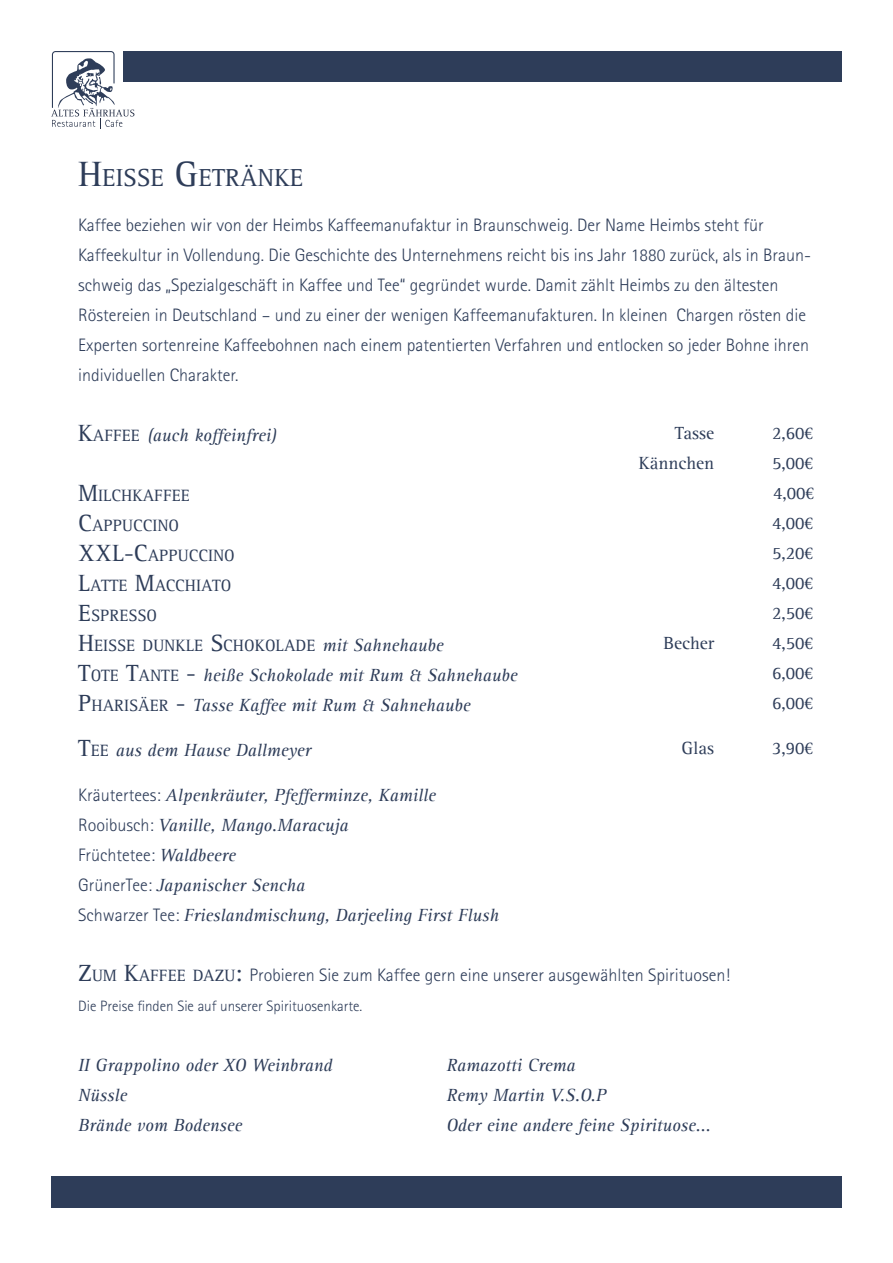
<style>
.page{position:relative;width:893px;height:1263px;background:#fff}
.page>*{position:absolute;margin:0;border:0;box-sizing:border-box;transform-origin:0 0}
.t1{font:25.2px "Rotis Serif";color:#2e3d59}
.t2{font:24px "Rotis Serif";color:#2e3d59}
.t3{font:300 18px/30px "Rotis Sans Serif Std";color:#2e3d59}
.t4{font:italic 18px/30px "Rotis Serif";color:#2e3d59}
.t5{font:18px "Rotis Serif";color:#2e3d59}
.t6{font:16.8px "Rotis Serif";color:#2e3d59}
.t7{font:300 15px "Rotis Sans Serif Std";color:#2e3d59}
.s1{font-size:36px}
.s2{font-style:normal;font-size:24px}
.s3{font-style:normal;font-size:16.8px}
.s4{font-family:"Minion Pro"}
.s5{font-size:24px}
.s6{font-style:italic;font-size:18px}
.s7{font-family:"Rotis Sans Serif Std";font-weight:300;font-style:normal}
.s8{font-family:"Rotis Serif";font-weight:400;font-style:italic}
.s9{font-family:"Rotis Serif";font-weight:400;font-size:24px}
.s10{font-family:"Rotis Serif";font-weight:400;font-size:16.8px}
</style>
<div class="page">
<div style="left:51px;top:1176px;width:791px;height:31px;background:#2e3d59"></div>
<div style="left:124px;top:51px;width:718px;height:30px;background:#2e3d59"></div>
<svg style="left:51px;top:51px;width:83px;height:78px"></svg>
<h1 class="t1" style="left:78px;top:163px;width:227px"><span class="s1">H</span>EISSE <span class="s1">G</span>ETRÄNKE</h1>
<p class="t3" style="left:78px;top:210px;width:734px">Kaffee beziehen wir von der Heimbs Kaffeemanufaktur in Braunschweig. Der Name Heimbs steht für Kaffeekultur in Vollendung. Die Geschichte des Unternehmens reicht bis ins Jahr 1880 zurück, als in Braun&shy;schweig das „Spezialgeschäft in Kaffee und Tee“ gegründet wurde. Damit zählt Heimbs zu den ältesten Röstereien in Deutschland – und zu einer der wenigen Kaffeemanufakturen. In kleinen Chargen rösten die Experten sortenreine Kaffeebohnen nach einem patentierten Verfahren und entlocken so jeder Bohne ihren individuellen Charakter.</p>
<p class="t4" style="left:78px;top:421px;width:200px"><span class="s2">K</span><span class="s3">AFFEE</span> (auch koffeinfrei)</p>
<p class="t5" style="left:675px;top:422px;width:41px">Tasse</p>
<p class="t5" style="left:772px;top:423px;width:43px">2,60<span class="s4">€</span></p>
<p class="t5" style="left:639px;top:452px;width:77px">Kännchen</p>
<p class="t5" style="left:772px;top:453px;width:43px">5,00<span class="s4">€</span></p>
<p class="t6" style="left:78px;top:486px;width:113px"><span class="s5">M</span>ILCHKAFFEE</p>
<p class="t5" style="left:773px;top:483px;width:43px">4,00<span class="s4">€</span></p>
<p class="t6" style="left:78px;top:516px;width:103px"><span class="s5">C</span>APPUCCINO</p>
<p class="t5" style="left:772px;top:513px;width:43px">4,00<span class="s4">€</span></p>
<h2 class="t2" style="left:78px;top:539px;width:16px">XXL</h2>
<p class="t6" style="left:124px;top:546px;width:112px"><span class="s5">-C</span>APPUCCINO</p>
<p class="t5" style="left:772px;top:543px;width:43px">5,20<span class="s4">€</span></p>
<p class="t6" style="left:78px;top:576px;width:155px"><span class="s5">L</span>ATTE <span class="s5">M</span>ACC HIATO</p>
<p class="t5" style="left:772px;top:573px;width:43px">4,00<span class="s4">€</span></p>
<p class="t6" style="left:78px;top:606px;width:80px"><span class="s5">E</span>SPRESSO</p>
<p class="t5" style="left:772px;top:603px;width:43px">2,50<span class="s4">€</span></p>
<p class="t6" style="left:78px;top:636px;width:367px"><span class="s5">H</span>EISSE DUNKLE <span class="s5">S</span> CHOKOLADE <span class="s6">mit Sahnehaube</span></p>
<p class="t5" style="left:663px;top:632px;width:52px">Becher</p>
<p class="t5" style="left:772px;top:633px;width:43px">4,50<span class="s4">€</span></p>
<p class="t4" style="left:78px;top:661px;width:441px"><span class="s2">T</span><span class="s3">OTE</span> <span class="s2">T</span><span class="s3">ANTE</span> <span class="s2">-</span> heiße Schokolade mit Rum &amp; Sahnehaube</p>
<p class="t5" style="left:772px;top:663px;width:43px">6,00<span class="s4">€</span></p>
<p class="t4" style="left:78px;top:691px;width:394px"><span class="s2">P</span><span class="s3">HARISÄER</span> <span class="s2">-</span> Tasse Kaffee mit Rum &amp; Sahnehaube</p>
<p class="t5" style="left:772px;top:693px;width:43px">6,00<span class="s4">€</span></p>
<p class="t4" style="left:78px;top:736px;width:235px"><span class="s2">T</span><span class="s3">EE</span> aus dem Hause Dallmeyer</p>
<p class="t5" style="left:682px;top:737px;width:34px">Glas</p>
<p class="t5" style="left:772px;top:738px;width:43px">3,90<span class="s4">€</span></p>
<p class="t4" style="left:78px;top:781px;width:359px"><span class="s7">Kräutertees:</span> Alpenkräuter, Pfefferminze, Kamille<br><span class="s7">Rooibusch:</span> Vanille, Mango.Maracuja</p>
<p class="t3" style="left:78px;top:840px;width:159px">Früchtetee: <span class="s8">Waldbeere</span></p>
<p class="t4" style="left:78px;top:871px;width:422px"><span class="s7">GrünerTee:</span> Japanischer Sencha<br><span class="s7">Schwarzer Tee:</span> Frieslandmischung, Darjeeling First Flush</p>
<p class="t3" style="left:78px;top:960px;width:653px"><span class="s9">Z</span><span class="s10">UM</span> <span class="s9">K</span><span class="s10">AFFEE DAZU</span><span class="s9">:</span> Probieren Sie zum Kaffee gern eine unserer ausgewählten Spirituosen!</p>
<p class="t7" style="left:78px;top:997px;width:286px">Die Preise finden Sie auf unserer Spirituosenkarte.</p>
<p class="t4" style="left:78px;top:1051px;width:256px">II Grappolino oder XO Weinbrand<br>Nüssle<br>Brände vom Bodensee</p>
<p class="t4" style="left:446px;top:1051px;width:266px">Ramazotti Crema<br>Remy Martin V.S.O.P<br>Oder eine andere feine Spirituose...</p>
</div>
